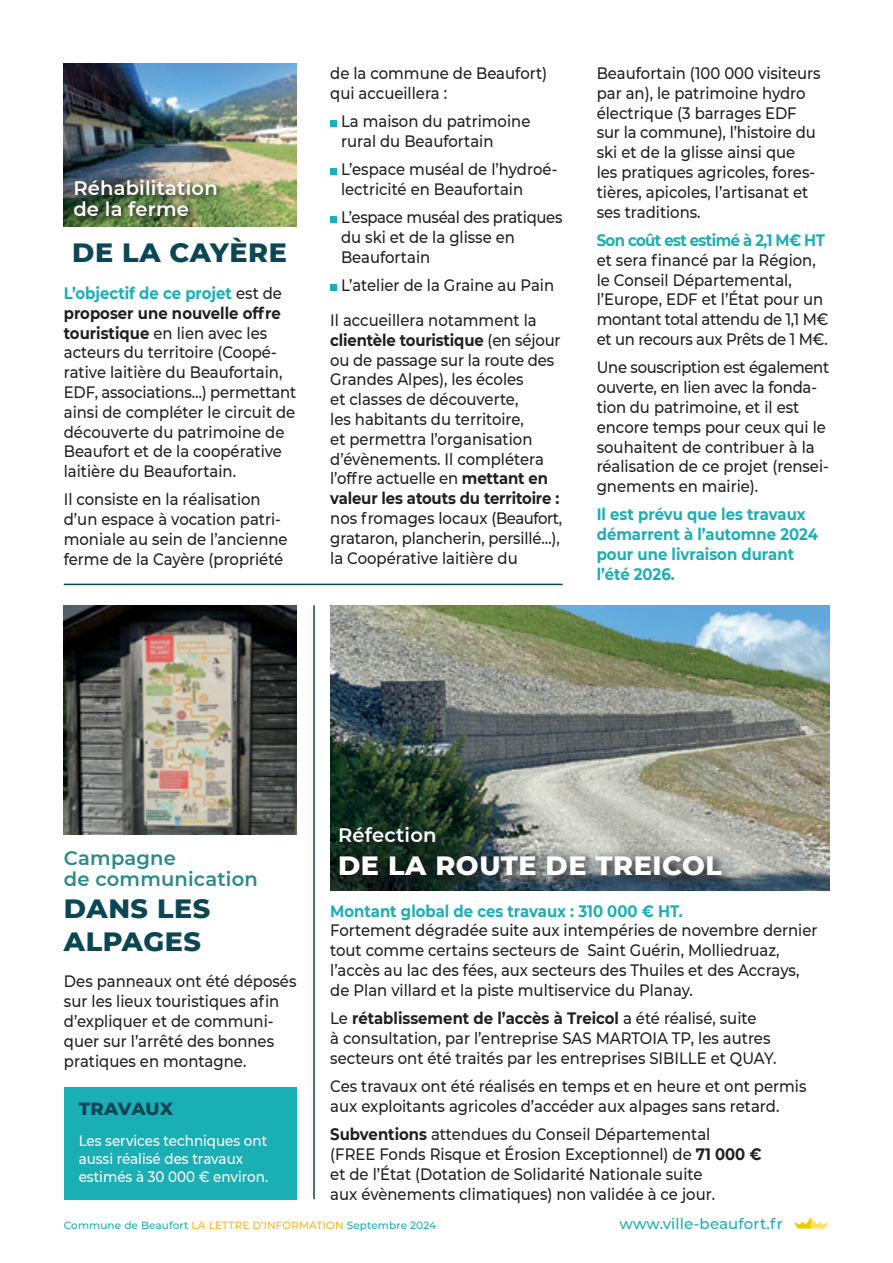
<style>
.page{position:relative;width:893px;height:1263px;background:#fff}
.page>*{position:absolute;margin:0;border:0;box-sizing:border-box;transform-origin:0 0}
.t1{font:800 27px/32.4px "Montserrat";letter-spacing:.02em;color:#0b4655}
.t2{font:800 27px "Montserrat";letter-spacing:.02em;color:#fff}
.t3{font:600 19.5px/21px "Montserrat";letter-spacing:.01em;color:#fff}
.t4{font:600 19.5px/21px "Montserrat";letter-spacing:.01em;color:#2a898a}
.t5{font:800 18px "Montserrat";letter-spacing:.005em;color:#0b4655}
.t6{font:500 16.5px/19.8px "Montserrat";color:#231f20;scale:.9 1}
.t7{font:700 16.5px/19.8px "Montserrat";color:#1aaeb5;scale:.9 1}
.t8{font:700 16.5px "Montserrat";letter-spacing:-.04em;color:#1aaeb5;scale:.9 1}
.t9{font:500 15px/18px "Montserrat";color:#fff;scale:.9 1}
.t10{font:500 15px "Montserrat";letter-spacing:.01em;color:#1aaeb5}
.t11{font:500 10.5px "Montserrat";letter-spacing:.01em;color:#1aaeb5}
.s1{font-weight:700;color:#1aaeb5}
.s2{font-weight:700}
.s3{color:#fcb325}
</style>
<div class="page">
<img style="left:330px;top:605px;width:499px;height:286px">
<img style="left:64px;top:605px;width:232px;height:230px">
<img style="left:64px;top:64px;width:232px;height:162px">
<svg style="left:330px;top:848px;width:411px;height:43px"></svg>
<svg style="left:794px;top:1217px;width:34px;height:11px"></svg>
<div style="left:330px;top:120px;width:7px;height:7px;background:#1aaeb5"></div>
<div style="left:330px;top:168px;width:7px;height:7px;background:#1aaeb5"></div>
<div style="left:330px;top:217px;width:7px;height:6px;background:#1aaeb5"></div>
<div style="left:330px;top:284px;width:7px;height:7px;background:#1aaeb5"></div>
<hr style="left:313px;top:605px;width:2px;height:594px;background:#0b4655">
<hr style="left:64px;top:584px;width:499px;height:1px;background:#0b4655">
<div style="left:335px;top:822px;width:398px;height:64px;background:#231f20;opacity:.8"></div>
<div style="left:72px;top:177px;width:150px;height:45px;background:#231f20;opacity:.8"></div>
<div style="left:64px;top:1087px;width:232px;height:112px;background:#1aaeb5"></div>
<p class="t3" style="left:73px;top:176px;width:146px">Réhabilitation de la ferme</p>
<h1 class="t1" style="left:72px;top:235px;width:216px">DE LA CAYÈRE</h1>
<p class="t6" style="left:64px;top:283px;width:260px"><span class="s1">L’objectif de ce projet</span> est de <span class="s2">proposer une nouvelle offre touristique</span> en lien avec les acteurs du territoire (Coopé&shy;rative laitière du Beaufortain,<br>EDF, associations…) permettant ainsi de compléter le circuit de découverte du patrimoine de<br>Beaufort et de la coopérative laitière du Beaufortain.</p>
<p class="t6" style="left:64px;top:489px;width:250px">Il consiste en la réalisation d’un espace à vocation patri&shy;moniale au sein de l’ancienne ferme de la Cayère (propriété</p>
<p class="t6" style="left:330px;top:63px;width:243px">de la commune de Beaufort) qui accueillera :</p>
<p class="t6" style="left:341px;top:111px;width:212px">La maison du patrimoine rural du Beaufortain</p>
<p class="t6" style="left:341px;top:159px;width:242px">L’espace muséal de l’hydroé&shy;lectricité en Beaufortain</p>
<p class="t6" style="left:341px;top:207px;width:248px">L’espace muséal des pratiques du ski et de la glisse en<br>Beaufortain</p>
<p class="t6" style="left:330px;top:267px;width:250px;line-height:34.7px;text-indent:11px">L’atelier de la Graine au Pain<br>Il accueillera notamment la</p>
<p class="t6" style="left:330px;top:329px;width:257px"><span class="s2">clientèle touristique</span> (en séjour ou de passage sur la route des<br>Grandes Alpes), les écoles<br>et classes de découverte,<br>les habitants du territoire,<br>et permettra l’organisation d’évènements. Il complétera l’offre actuelle en <span class="s2">mettant en valeur les atouts du territoire :</span></p>
<p class="t6" style="left:330px;top:508px;width:259px">nos fromages locaux (Beaufort, grataron, plancherin, persillé…), la Coopérative laitière du</p>
<p class="t6" style="left:597px;top:63px;width:250px">Beaufortain (100 000 visiteurs par an), le patrimoine hydro électrique (3 barrages EDF sur la commune), l’histoire du ski et de la glisse ainsi que<br>les pratiques agricoles, fores&shy;tières, apicoles, l’artisanat et ses traditions.</p>
<p class="t8" style="left:597px;top:228px;width:255px">Son coût est estimé à 2,1 M€ HT</p>
<p class="t6" style="left:597px;top:249px;width:259px">et sera financé par la Région, le Conseil Départemental, l’Europe, EDF et l’État pour un montant total attendu de 1,1 M€ et un recours aux Prêts de 1 M€.</p>
<p class="t6" style="left:597px;top:357px;width:260px">Une souscription est également ouverte, en lien avec la fonda&shy;tion du patrimoine, et il est encore temps pour ceux qui le souhaitent de contribuer à la réalisation de ce projet (rensei&shy;gnements en mairie).</p>
<p class="t7" style="left:597px;top:504px;width:247px">Il est prévu que les travaux démarrent à l’automne 2024 pour une livraison durant l’été 2026.</p>
<p class="t4" style="left:64px;top:846px;width:195px">Campagne<br>de communication</p>
<h1 class="t1" style="left:64px;top:891px;width:148px">DANS LES<br>ALPAGES</h1>
<p class="t6" style="left:64px;top:971px;width:260px">Des panneaux ont été déposés sur les lieux touristiques afin d’expliquer et de communi&shy;quer sur l’arrêté des bonnes pratiques en montagne.</p>
<p class="t5" style="left:79px;top:1095px;width:96px">TRAVAUX</p>
<p class="t9" style="left:79px;top:1130px;width:212px">Les services techniques ont aussi réalisé des travaux estimés à 30 000 € environ.</p>
<p class="t3" style="left:338px;top:824px;width:100px">Réfection</p>
<h1 class="t2" style="left:338px;top:845px;width:385px">DE LA ROUTE DE TREICOL</h1>
<p class="t7" style="left:330px;top:900px;width:393px">Montant global de ces travaux : 310 000 € HT.</p>
<p class="t6" style="left:330px;top:920px;width:543px">Fortement dégradée suite aux intempéries de novembre dernier tout comme certains secteurs de Saint Guérin, Molliedruaz, l’accès au lac des fées, aux secteurs des Thuiles et des Accrays, de Plan villard et la piste multiservice du Planay.</p>
<p class="t6" style="left:330px;top:1008px;width:497px">Le <span class="s2">rétablissement de l’accès à Treicol</span> a été réalisé, suite<br>à consultation, par l’entreprise SAS MARTOIA TP, les autres secteurs ont été traités par les entreprises SIBILLE et QUAY.</p>
<p class="t6" style="left:330px;top:1075px;width:531px">Ces travaux ont été réalisés en temps et en heure et ont permis aux exploitants agricoles d’accéder aux alpages sans retard.</p>
<p class="t6" style="left:330px;top:1124px;width:481px"><span class="s2">Subventions</span> attendues du Conseil Départemental<br>(FREE Fonds Risque et Érosion Exceptionnel) de <span class="s2">71 000 € </span>et de l’État (Dotation de Solidarité Nationale suite<br>aux évènements climatiques) non validée à ce jour.</p>
<p class="t11" style="left:64px;top:1217px;width:374px">Commune de Beaufort <span class="s3">LA LETTRE D’INFORMATION</span> Septembre 2024</p>
<p class="t10" style="left:619px;top:1213px;width:165px">www.ville-beaufort.fr</p>
</div>
